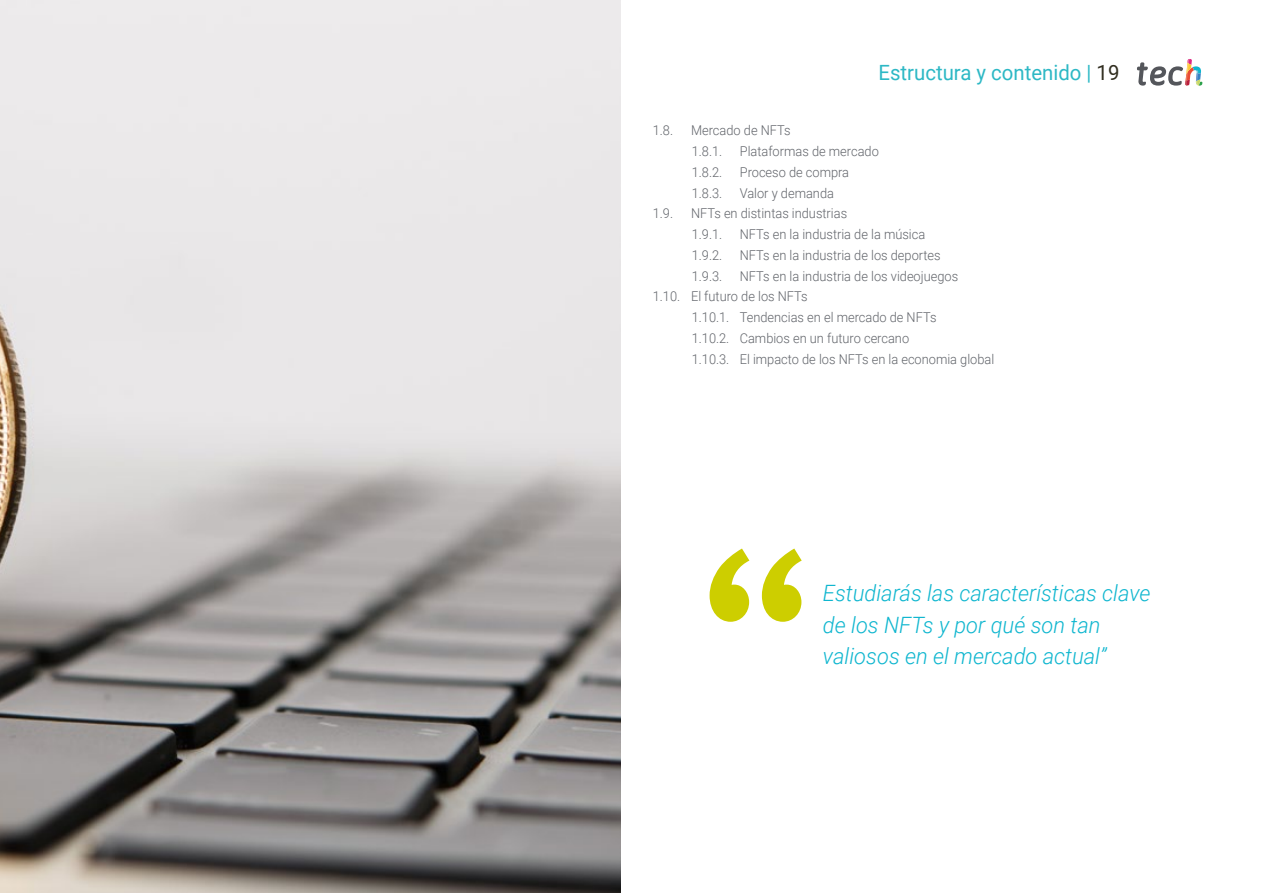
<style>
.page{position:relative;width:1263px;height:893px;background:#fff}
.page>*{position:absolute;margin:0;border:0;box-sizing:border-box;transform-origin:0 0}
.t1{font:italic 300 22.5px/31.5px "Roboto";color:#0fb6cf}
.t2{font:21px "Roboto";color:#2db8c5}
.t3{font:300 13.5px/20.7px "Roboto";color:#61646a;scale:.95 1}
.s1{color:#312e20}
</style>
<div class="page">
<svg style="left:1137px;top:59px;width:65px;height:27px"></svg>
<svg style="left:709px;top:549px;width:93px;height:73px"></svg>
<img style="left:0;top:0;width:621px;height:893px">
<h2 class="t2" style="left:878px;top:57px;width:242px">Estructura y contenido | <span class="s1">19</span></h2>
<p class="t3" style="left:653px;top:120px;width:23px">1.8.</p>
<p class="t3" style="left:691px;top:120px;width:106px">Mercado de NFTs<br>1.8.1.</p>
<p class="t3" style="left:740px;top:141px;width:148px">Plataformas de mercado</p>
<p class="t3" style="left:692px;top:161px;width:34px">1.8.2.</p>
<p class="t3" style="left:740px;top:161px;width:117px">Proceso de compra</p>
<p class="t3" style="left:692px;top:182px;width:34px">1.8.3.</p>
<p class="t3" style="left:740px;top:182px;width:101px">Valor y demanda</p>
<p class="t3" style="left:653px;top:203px;width:23px">1.9.</p>
<p class="t3" style="left:691px;top:203px;width:166px">NFTs en distintas industrias<br>1.9.1.</p>
<p class="t3" style="left:740px;top:224px;width:197px">NFTs en la industria de la música</p>
<p class="t3" style="left:692px;top:244px;width:34px">1.9.2.</p>
<p class="t3" style="left:740px;top:244px;width:213px">NFTs en la industria de los deportes</p>
<p class="t3" style="left:692px;top:265px;width:34px">1.9.3.</p>
<p class="t3" style="left:740px;top:265px;width:231px">NFTs en la industria de los videojuegos</p>
<p class="t3" style="left:653px;top:286px;width:165px">1.10. El futuro de los NFTs</p>
<p class="t3" style="left:692px;top:307px;width:259px">1.10.1. Tendencias en el mercado de NFTs</p>
<p class="t3" style="left:692px;top:327px;width:230px">1.10.2. Cambios en un futuro cercano</p>
<p class="t3" style="left:692px;top:348px;width:320px">1.10.3. El impacto de los NFTs en la economia global</p>
<h1 class="t1" style="left:823px;top:577px;width:329px">Estudiarás las características clave de los NFTs y por qué son tan valiosos en el mercado actual”</h1>
</div>
